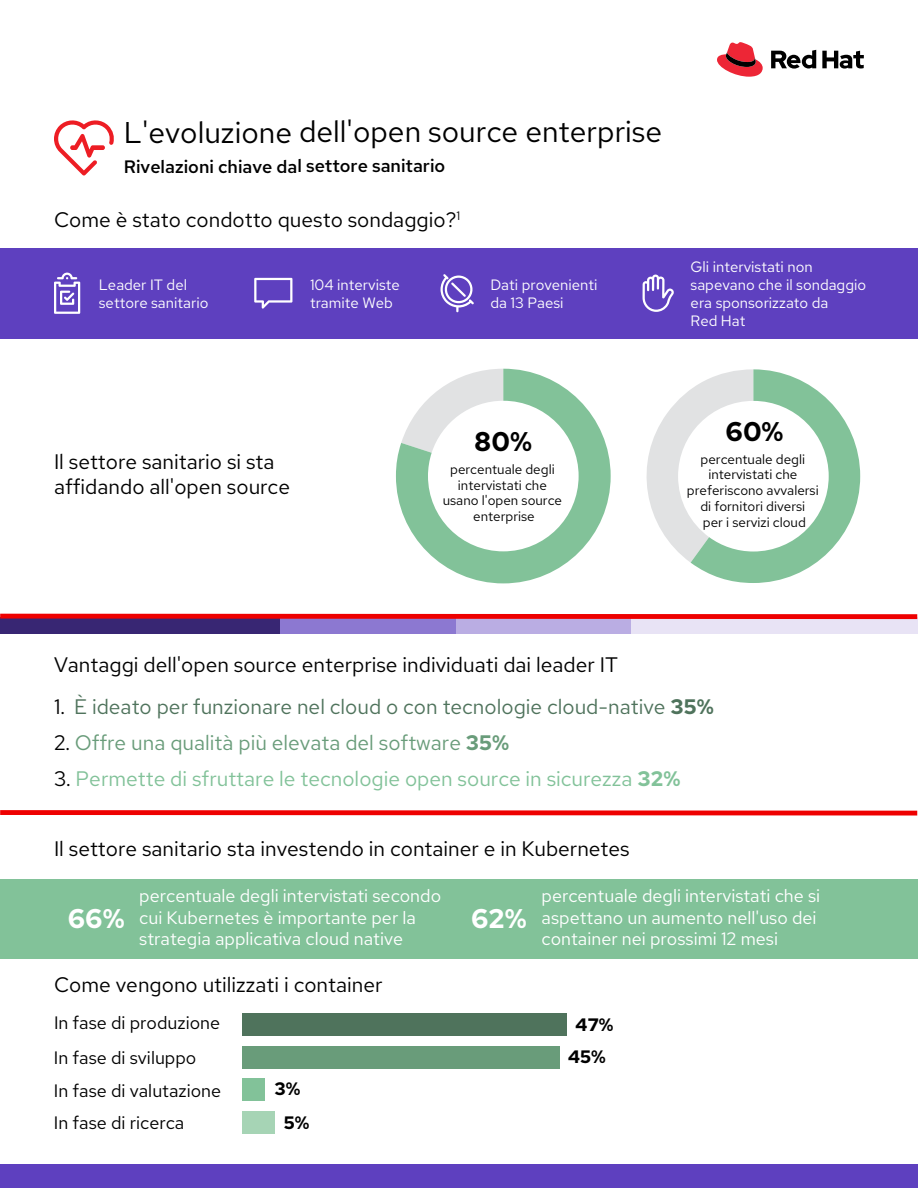
<style>
.page{position:relative;width:918px;height:1188px;background:#fff}
.page>*{position:absolute;margin:0;border:0;box-sizing:border-box;transform-origin:0 0}
.t1{font:30px "Red Hat Text";color:#000}
.t2{font:700 27px "Red Hat Text";color:#fff}
.t3{font:700 27px "Red Hat Text";color:#000}
.t4{font:21px/25.2px "Red Hat Text";color:#000}
.t5{font:21px "Red Hat Text";color:#4f735c}
.t6{font:21px "Red Hat Text";color:#82c299}
.t7{font:21px "Red Hat Text";color:#699c7a}
.t8{font:18px/21.6px "Red Hat Text";color:#fff}
.t9{font:18px "Red Hat Text";color:#000}
.t10{font:500 18px "Red Hat Text";color:#000}
.t11{font:700 18px "Red Hat Text";color:#000}
.t12{font:15px/18px "Red Hat Text";color:#fff}
.t13{font:13.5px/15.8px "Red Hat Text";color:#000;text-align:center}
.s1{color:#000}
.s2{font-weight:700}
</style>
<div class="page">
<div style="left:0;top:879px;width:918px;height:80px;background:#82c299"></div>
<div style="left:0;top:248px;width:918px;height:91px;background:#5e40bf"></div>
<div style="left:0;top:1164px;width:918px;height:24px;background:#5e40bf"></div>
<svg style="left:717px;top:42px;width:46px;height:35px"></svg>
<svg style="left:771px;top:50px;width:93px;height:19px"></svg>
<svg style="left:54px;top:273px;width:26px;height:41px"></svg>
<svg style="left:254px;top:278px;width:38px;height:31px"></svg>
<svg style="left:441px;top:274px;width:33px;height:38px"></svg>
<svg style="left:643px;top:275px;width:31px;height:37px"></svg>
<div style="left:0;top:618px;width:284px;height:16px;background:#382673"></div>
<div style="left:280px;top:618px;width:176px;height:16px;background:#8c78d1"></div>
<div style="left:456px;top:618px;width:176px;height:16px;background:#baade3"></div>
<div style="left:631px;top:618px;width:287px;height:16px;background:#e8e3f5"></div>
<svg style="left:0;top:614px;width:917px;height:5px;background:#e80508"></svg>
<svg style="left:0;top:810px;width:917px;height:6px;background:#f13030"></svg>
<div style="left:242px;top:1013px;width:325px;height:23px;background:#4f735c"></div>
<div style="left:242px;top:1046px;width:173px;height:23px;background:#699c7a"></div>
<div style="left:414px;top:1046px;width:146px;height:23px;background:#699c7a"></div>
<div style="left:242px;top:1078px;width:22px;height:23px;background:#82c299"></div>
<div style="left:242px;top:1111px;width:33px;height:23px;background:#a6d4b5"></div>
<svg style="left:646px;top:369px;width:214px;height:214px"></svg>
<svg style="left:396px;top:369px;width:215px;height:214px"></svg>
<svg style="left:54px;top:120px;width:60px;height:55px"></svg>
<h1 class="t1" style="left:124px;top:112px;width:540px">L'evoluzione dell'open source enterprise</h1>
<p class="t10" style="left:124px;top:154px;width:323px">Rivelazioni chiave dal settore sanitario</p>
<p class="t4" style="left:54px;top:207px;width:408px">Come è stato condotto questo sondaggio?<sup>1</sup></p>
<p class="t12" style="left:99px;top:275px;width:111px">Leader IT del settore sanitario</p>
<p class="t12" style="left:310px;top:275px;width:91px">104 interviste tramite Web</p>
<p class="t12" style="left:490px;top:275px;width:109px">Dati provenienti da 13 Paesi</p>
<p class="t4" style="left:54px;top:449px;width:238px">Il settore sanitario si sta affidando all'open source</p>
<p class="t3" style="left:474px;top:424px;width:59px">80%</p>
<p class="t13" style="left:443px;top:461px;width:121px">percentuale degli intervistati che usano l'open source enterprise</p>
<p class="t4" style="left:54px;top:652px;width:566px">Vantaggi dell'open source enterprise individuati dai leader IT</p>
<p class="t12" style="left:691px;top:257px;width:177px">Gli intervistati non sapevano che il sondaggio era sponsorizzato da<br>Red Hat</p>
<p class="t3" style="left:725px;top:414px;width:60px">60%</p>
<p class="t13" style="left:687px;top:451px;width:133px">percentuale degli intervistati che preferiscono avvalersi di fornitori diversi<br>per i servizi cloud</p>
<p class="t5" style="left:54px;top:693px;width:661px"><span class="s1">1.</span> È ideato per funzionare nel cloud o con tecnologie cloud-native <span class="s2">35%</span></p>
<p class="t7" style="left:54px;top:729px;width:457px"><span class="s1">2.</span> Offre una qualità più elevata del software <span class="s2">35%</span></p>
<p class="t6" style="left:54px;top:765px;width:628px"><span class="s1">3.</span> Permette di sfruttare le tecnologie open source in sicurezza <span class="s2">32%</span></p>
<p class="t4" style="left:54px;top:836px;width:577px">Il settore sanitario sta investendo in container e in Kubernetes</p>
<p class="t8" style="left:139px;top:885px;width:303px">percentuale degli intervistati secondo cui Kubernetes è importante per la strategia applicativa cloud native</p>
<p class="t8" style="left:542px;top:885px;width:280px">percentuale degli intervistati che si aspettano un aumento nell'uso dei container nei prossimi 12 mesi</p>
<p class="t2" style="left:68px;top:901px;width:59px">66%</p>
<p class="t2" style="left:471px;top:901px;width:57px">62%</p>
<p class="t4" style="left:54px;top:972px;width:330px">Come vengono utilizzati i container</p>
<p class="t9" style="left:54px;top:1011px;width:168px">In fase di produzione</p>
<p class="t11" style="left:575px;top:1013px;width:40px">47%</p>
<p class="t9" style="left:54px;top:1046px;width:144px">In fase di sviluppo</p>
<p class="t11" style="left:568px;top:1045px;width:40px">45%</p>
<p class="t9" style="left:54px;top:1078px;width:169px">In fase di valutazione</p>
<p class="t11" style="left:274px;top:1076px;width:28px">3%</p>
<p class="t9" style="left:54px;top:1111px;width:132px">In fase di ricerca</p>
<p class="t11" style="left:284px;top:1111px;width:27px">5%</p>
</div>
